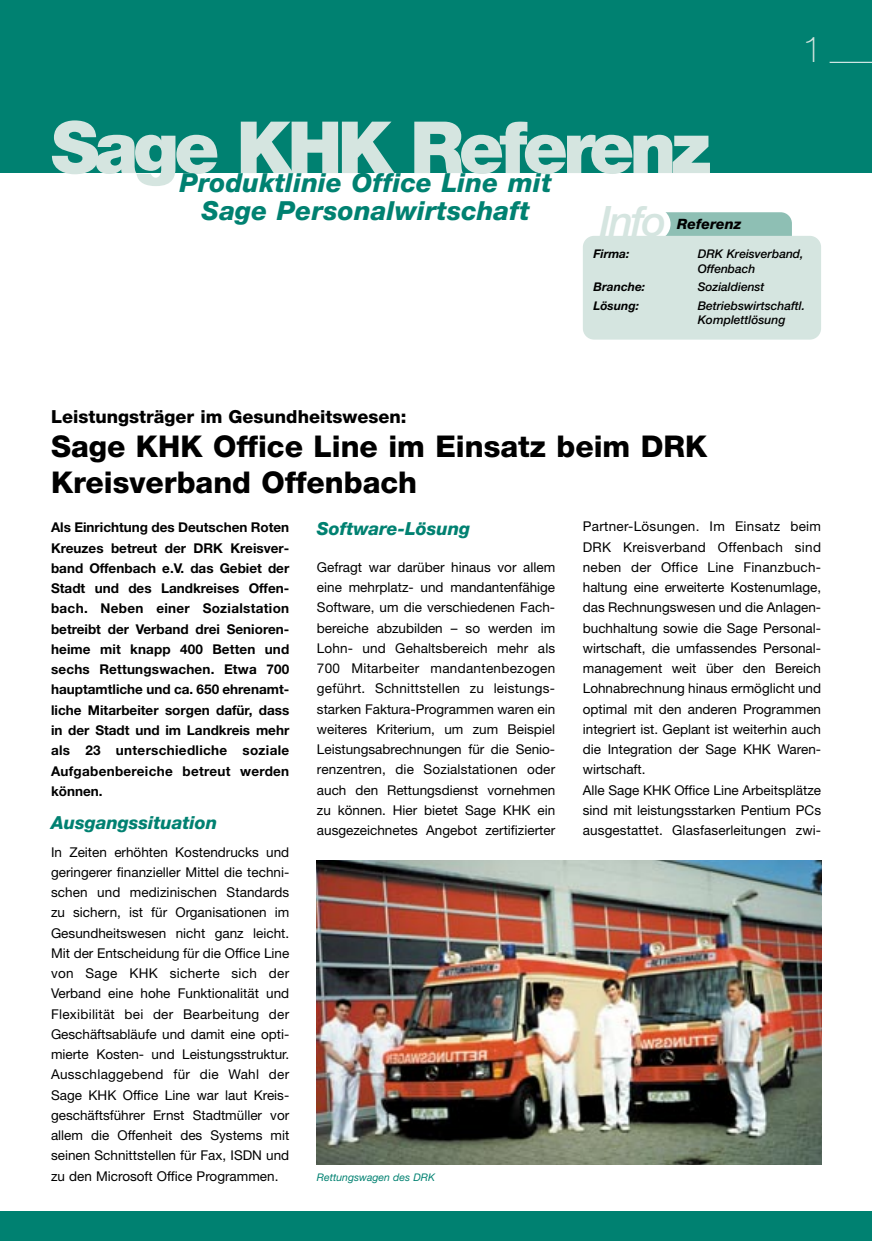
<style>
.page{position:relative;width:872px;height:1241px;background:#fff}
.page>*{position:absolute;margin:0;border:0;box-sizing:border-box;transform-origin:0 0}
.t1{font:900 72px "Helvetica Neue";letter-spacing:-.065em;color:#d5e5e0}
.t2{font:italic 500 42px "Helvetica Neue";color:#d5e5e0}
.t3{font:100 36px "Helvetica Neue";color:#d5e5e0}
.t4{font:800 30px/36px "Helvetica Neue";color:#000}
.t5{font:italic 800 26.25px/28.5px "Helvetica Neue";letter-spacing:.01em;color:#008171;text-align:center}
.t6{font:800 18px "Helvetica Neue";color:#000}
.t7{font:italic 800 18px "Helvetica Neue";color:#008171}
.t8{font:italic 800 14.25px "Helvetica Neue";color:#000}
.t9{font:13.5px/20.2px "Helvetica Neue";color:#000;text-align:justify}
.t10{font:700 13.5px/20.2px "Helvetica Neue";letter-spacing:.02em;color:#000;text-align:justify}
.t11{font:italic 500 12px/14.4px "Helvetica Neue";color:#000}
.t12{font:italic 700 12px "Helvetica Neue";color:#000}
.t13{font:italic 10.5px "Helvetica Neue";color:#008171}
</style>
<div class="page">
<div style="left:0;top:0;width:872px;height:173px;background:#008171"></div>
<img style="left:317px;top:860px;width:504px;height:304px">
<div style="left:655px;top:212px;width:136px;height:40px;background:#8ebfb4;border-radius:11px"></div>
<div style="left:637px;top:207px;width:33px;height:34px;background:#fff;border-radius:50%"></div>
<div style="left:583px;top:236px;width:238px;height:103px;background:#d5e5e0;border-radius:11px"></div>
<div style="left:0;top:1210px;width:872px;height:30px;background:#008171"></div>
<hr style="left:829px;top:62px;width:43px;height:1px;background:#fff">
<h3 class="t3" style="left:802px;top:37px;width:22px">1</h3>
<h1 class="t1" style="left:51px;top:122px;width:662px">Sage KHK Referenz</h1>
<h3 class="t5" style="left:180px;top:170px;width:373px">Produktlinie Office Line mit<br>Sage Personalwirtschaft</h3>
<h2 class="t2" style="left:600px;top:206px;width:68px">Info</h2>
<p class="t12" style="left:593px;top:250px;width:37px">Firma:</p>
<p class="t11" style="left:697px;top:248px;width:107px">DRK Kreisverband,<br>Offenbach</p>
<p class="t12" style="left:593px;top:283px;width:53px">Branche:</p>
<p class="t11" style="left:697px;top:281px;width:68px">Sozialdienst</p>
<p class="t12" style="left:593px;top:301px;width:47px">Lösung:</p>
<p class="t11" style="left:697px;top:299px;width:109px">Betriebswirtschaftl.<br>Komplettlösung</p>
<p class="t8" style="left:677px;top:219px;width:66px">Referenz</p>
<h3 class="t6" style="left:51px;top:410px;width:357px">Leistungsträger im Gesundheitswesen:</h3>
<h3 class="t4" style="left:51px;top:431px;width:658px">Sage KHK Office Line im Einsatz beim DRK<br>Kreisverband Offenbach</h3>
<p class="t10" style="left:51px;top:518px;width:240px">Als Einrichtung des Deutschen Roten Kreuzes betreut der DRK Kreisver&shy;band Offenbach e.V. das Gebiet der Stadt und des Landkreises Offen&shy;bach. Neben einer Sozialstation betreibt der Verband drei Senioren&shy;heime mit knapp 400 Betten und sechs Rettungswachen. Etwa 700 hauptamtliche und ca. 650 ehrenamt&shy;liche Mitarbeiter sorgen dafür, dass in der Stadt und im Landkreis mehr als 23 unterschiedliche soziale Aufgabenbereiche betreut werden können.</p>
<h3 class="t7" style="left:51px;top:816px;width:168px">Ausgangssituation</h3>
<p class="t9" style="left:51px;top:843px;width:240px">In Zeiten erhöhten Kostendrucks und geringerer finanzieller Mittel die techni&shy;schen und medizinischen Standards zu sichern, ist für Organisationen im Gesundheitswesen nicht ganz leicht.<br>Mit der Entscheidung für die Office Line von Sage KHK sicherte sich der Verband eine hohe Funktionalität und Flexibilität bei der Bearbeitung der Geschäftsabläufe und damit eine opti&shy;mierte Kosten- und Leistungsstruktur.<br>Ausschlaggebend für die Wahl der Sage KHK Office Line war laut Kreis&shy;geschäftsführer Ernst Stadtmüller vor allem die Offenheit des Systems mit seinen Schnittstellen für Fax, ISDN und zu den Microsoft Office Programmen.</p>
<h3 class="t7" style="left:317px;top:521px;width:155px">Software-Lösung</h3>
<p class="t9" style="left:317px;top:558px;width:240px">Gefragt war darüber hinaus vor allem eine mehrplatz- und mandantenfähige Software, um die verschiedenen Fach&shy;bereiche abzubilden – so werden im Lohn- und Gehaltsbereich mehr als 700 Mitarbeiter mandantenbezogen geführt. Schnittstellen zu leistungs&shy;starken Faktura-Programmen waren ein weiteres Kriterium, um zum Beispiel Leistungsabrechnungen für die Senio&shy;renzentren, die Sozialstationen oder auch den Rettungsdienst vornehmen zu können. Hier bietet Sage KHK ein ausgezeichnetes Angebot zertifizierter</p>
<p class="t9" style="left:583px;top:518px;width:240px;text-align:left">Partner-Lösungen. Im Einsatz beim DRK Kreisverband Offenbach sind neben der Office Line Finanzbuch&shy;haltung eine erweiterte Kostenumlage, das Rechnungswesen und die Anlagen&shy;buchhaltung sowie die Sage Personal&shy;wirtschaft, die umfassendes Personal&shy;management weit über den Bereich Lohnabrechnung hinaus ermöglicht und optimal mit den anderen Programmen integriert ist. Geplant ist weiterhin auch die Integration der Sage KHK Waren&shy;wirtschaft.<br>Alle Sage KHK Office Line Arbeitsplätze sind mit leistungsstarken Pentium PCs ausgestattet. Glasfaserleitungen zwi-</p>
<p class="t13" style="left:317px;top:1173px;width:120px">Rettungswagen des DRK</p>
</div>
